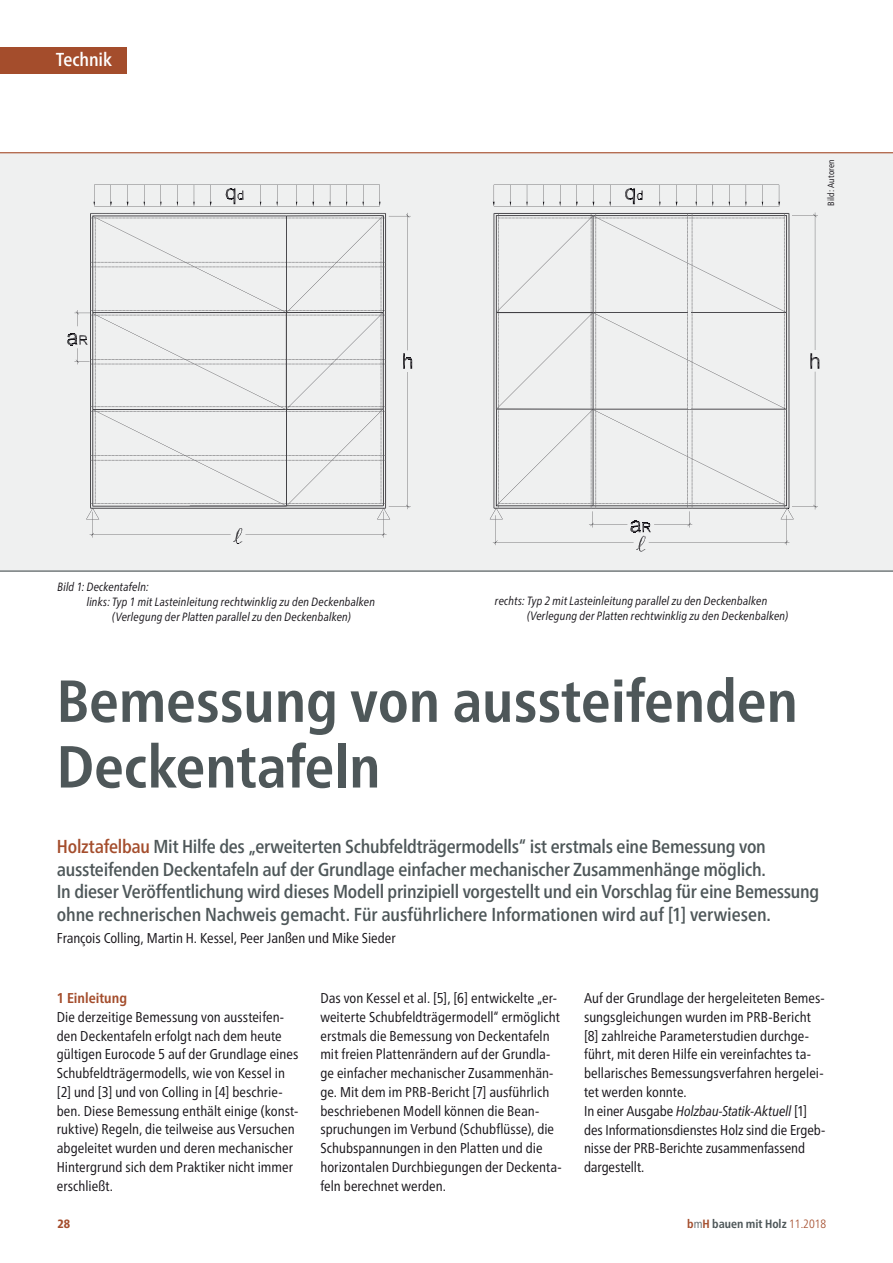
<style>
.page{position:relative;width:893px;height:1263px;background:#fff}
.page>*{position:absolute;margin:0;border:0;box-sizing:border-box;transform-origin:0 0}
.t1{font:700 condensed 59.25px/65.7px "Frutiger Neue LT Pro";color:#4e5759}
.t2{font:500 condensed 18.75px/22.5px "Frutiger Neue LT Pro";letter-spacing:-.01em;color:#4e5759}
.t3{font:500 condensed 18.75px "Frutiger Neue LT Pro";letter-spacing:-.01em;color:#fff}
.t4{font:condensed 14.25px/18.8px "Frutiger Neue LT Pro";color:#171419}
.t5{font:700 condensed 14.25px "Frutiger Neue LT Pro";color:#a44d2c}
.t6{font:italic condensed 12px/15px "Frutiger Neue LT Pro";letter-spacing:.015em;color:#171419}
.t7{font:700 condensed 12px "Frutiger Neue LT Pro";color:#4e5759}
.t8{font:800 condensed 12px "Frutiger Neue LT Pro";color:#a44d2c}
.t9{font:condensed 9px "Frutiger Neue LT Pro";letter-spacing:.02em;color:#171419}
.s1{color:#a44d2c}
.s2{font-style:italic}
.s3{font-weight:300}
.s4{font-weight:300;color:#a44d2c}
</style>
<div class="page">
<div style="left:0;top:47px;width:126px;height:26px;background:#a44d2c"></div>
<div style="left:0;top:153px;width:893px;height:418px;background:#eff0f0"></div>
<hr style="left:0;top:152px;width:893px;height:1px;background:#a44d2c">
<hr style="left:0;top:570px;width:893px;height:2px;background:#4e5759">
<svg style="left:67px;top:185px;width:345px;height:359px"></svg>
<svg style="left:490px;top:185px;width:289px;height:334px"></svg>
<svg style="left:625px;top:188px;width:18px;height:16px"></svg>
<svg style="left:493px;top:212px;width:326px;height:340px"></svg>
<h2 class="t3" style="left:56px;top:48px;width:57px">Technik</h2>
<p class="t9" style="left:826px;top:206px;width:48px;rotate:-90deg">Bild: Autoren</p>
<p class="t6" style="left:57px;top:579px;width:93px">Bild 1: Deckentafeln:</p>
<p class="t6" style="left:87px;top:594px;width:290px">links: Typ 1 mit Lasteinleitung rechtwinklig zu den Deckenbalken</p>
<p class="t6" style="left:112px;top:609px;width:240px">(Verlegung der Platten parallel zu den Deckenbalken)</p>
<p class="t6" style="left:527px;top:594px;width:263px;text-indent:-32px">rechts: Typ 2 mit Lasteinleitung parallel zu den Deckenbalken (Verlegung der Platten rechtwinklig zu den Deckenbalken)</p>
<h1 class="t1" style="left:57px;top:668px;width:743px">Bemessung von aussteifenden<br>Deckentafeln</h1>
<p class="t2" style="left:57px;top:835px;width:764px"><span class="s1">Holztafelbau</span> Mit Hilfe des „erweiterten Schubfeldträgermodells“ ist erstmals eine Bemessung von aussteifenden Deckentafeln auf der Grundlage einfacher mechanischer Zusammenhänge möglich.<br>In dieser Veröffentlichung wird dieses Modell prinzipiell vorgestellt und ein Vorschlag für eine Bemessung ohne rechnerischen Nachweis gemacht. Für ausführlichere Informationen wird auf [1] verwiesen.</p>
<p class="t4" style="left:57px;top:929px;width:340px">François Colling, Martin H. Kessel, Peer Janßen und Mike Sieder</p>
<p class="t5" style="left:57px;top:990px;width:72px">1 Einleitung</p>
<p class="t4" style="left:57px;top:1007px;width:243px">Die derzeitige Bemessung von aussteifen&shy;den Deckentafeln erfolgt nach dem heute gültigen Eurocode 5 auf der Grundlage eines Schubfeldträgermodells, wie von Kessel in [2] und [3] und von Colling in [4] beschrie&shy;ben. Diese Bemessung enthält einige (konst&shy;ruktive) Regeln, die teilweise aus Versuchen abgeleitet wurden und deren mechanischer Hintergrund sich dem Praktiker nicht immer erschließt.</p>
<p class="t4" style="left:320px;top:989px;width:243px">Das von Kessel et al. [5], [6] entwickelte „er&shy;weiterte Schubfeldträgermodell“ ermöglicht erstmals die Bemessung von Deckentafeln mit freien Plattenrändern auf der Grundla&shy;ge einfacher mechanischer Zusammenhän&shy;ge. Mit dem im PRB-Bericht [7] ausführlich beschriebenen Modell können die Bean&shy;spruchungen im Verbund (Schubflüsse), die Schubspannungen in den Platten und die horizontalen Durchbiegungen der Deckenta&shy;feln berechnet werden.</p>
<p class="t4" style="left:584px;top:989px;width:243px">Auf der Grundlage der hergeleiteten Bemes&shy;sungsgleichungen wurden im PRB-Bericht [8] zahlreiche Parameterstudien durchge&shy;führt, mit deren Hilfe ein vereinfachtes ta&shy;bellarisches Bemessungsverfahren hergelei&shy;tet werden konnte.<br>In einer Ausgabe <span class="s2">Holzbau-Statik-Aktuell</span> [1] des Informationsdienstes Holz sind die Ergeb&shy;nisse der PRB-Berichte zusammenfassend dargestellt.</p>
<p class="t8" style="left:57px;top:1217px;width:14px">28</p>
<p class="t7" style="left:687px;top:1217px;width:140px"><span class="s1">b</span><span class="s3">m</span><span class="s1">H</span> bauen mit Holz <span class="s4">11.2018</span></p>
</div>
